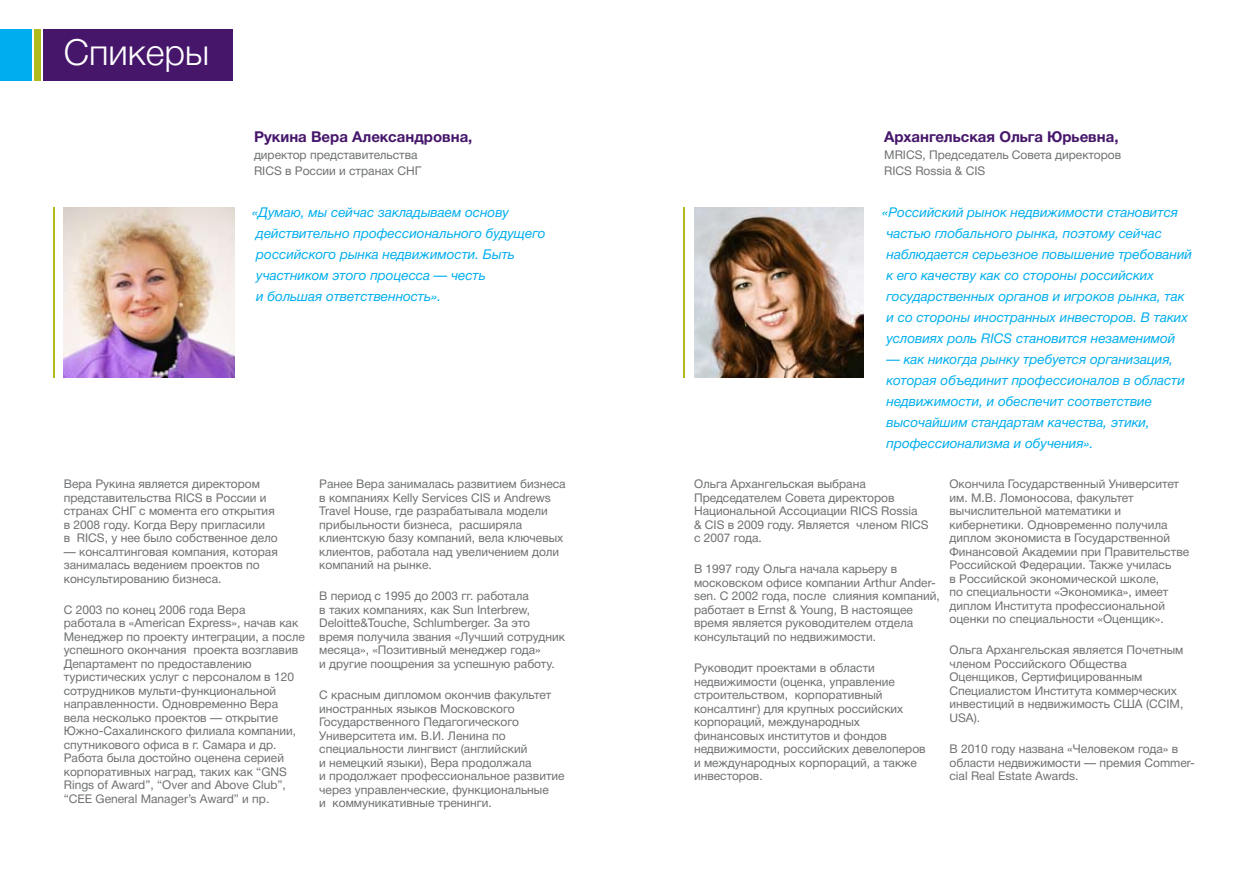
<style>
.page{position:relative;width:1259px;height:893px;background:#fff}
.page>*{position:absolute;margin:0;border:0;box-sizing:border-box;transform-origin:0 0}
.t1{font:300 36px "Helvetica Neue Cyr";color:#fff}
.t2{font:700 15px "Helvetica Neue Cyr";color:#46166b}
.t3{font:italic 13.5px/21px "Helvetica Neue Cyr";color:#00aeef}
.t4{font:12px/13.5px "Helvetica Neue Cyr";color:#6d6f71}
</style>
<div class="page">
<div style="left:43px;top:29px;width:190px;height:51px;background:#46166b"></div>
<div style="left:34px;top:29px;width:7px;height:51px;background:#b2bb1e"></div>
<div style="left:0;top:29px;width:31px;height:51px;background:#00aeef"></div>
<img style="left:64px;top:207px;width:170px;height:170px">
<img style="left:694px;top:207px;width:169px;height:170px">
<hr style="left:53px;top:207px;width:2px;height:171px;background:#b2bb1e">
<hr style="left:683px;top:207px;width:2px;height:171px;background:#b2bb1e">
<h1 class="t1" style="left:64px;top:33px;width:147px">Спикеры</h1>
<p class="t2" style="left:254px;top:129px;width:220px">Рукина Вера Александровна,</p>
<p class="t4" style="left:254px;top:147px;width:169px;line-height:16.5px">директор представительства<br>RICS в России и странах СНГ</p>
<p class="t2" style="left:884px;top:129px;width:236px">Архангельская Ольга Юрьевна,</p>
<p class="t4" style="left:884px;top:147px;width:238px;line-height:16.5px">MRICS, Председатель Совета директоров<br>RICS Rossia &amp; CIS</p>
<p class="t3" style="left:256px;top:202px;width:291px;text-indent:-4px">«Думаю, мы сейчас закладываем основу действительно профессионального будущего российского рынка недвижимости. Быть участником этого процесса — честь<br>и большая ответственность».</p>
<p class="t3" style="left:886px;top:202px;width:307px;text-indent:-4px">«Российский рынок недвижимости становится частью глобального рынка, поэтому сейчас наблюдается серьезное повышение требований к его качеству как со стороны российских государственных органов и игроков рынка, так и со стороны иностранных инвесторов. В таких условиях роль RICS становится незаменимой</p>
<p class="t3" style="left:886px;top:349px;width:300px">— как никогда рынку требуется организация, которая объединит профессионалов в области недвижимости, и обеспечит соответствие высочайшим стандартам качества, этики, профессионализма и обучения».</p>
<p class="t4" style="left:319px;top:477px;width:248px">Ранее Вера занималась развитием бизнеса в компаниях Kelly Services CIS и Andrews Travel House, где разрабатывала модели прибыльности бизнеса, расширяла клиентскую базу компаний, вела ключевых клиентов, работала над увеличением доли компаний на рынке.</p>
<p class="t4" style="left:319px;top:589px;width:247px">В период с 1995 до 2003 гг. работала<br>в таких компаниях, как Sun Interbrew, Deloitte&amp;Touche, Schlumberger. За это время получила звания «Лучший сотрудник месяца», «Позитивный менеджер года»<br>и другие поощрения за успешную работу.</p>
<p class="t4" style="left:319px;top:688px;width:247px">С красным дипломом окончив факультет иностранных языков Московского Государственного Педагогического Университета им. В.И. Ленина по специальности лингвист (английский<br>и немецкий языки), Вера продолжала<br>и продолжает профессиональное развитие через управленческие, функциональные<br>и коммуникативные тренинги.</p>
<p class="t4" style="left:949px;top:477px;width:241px">Окончила Государственный Университет им. М.В. Ломоносова, факультет вычислительной математики и кибернетики. Одновременно получила диплом экономиста в Государственной Финансовой Академии при Правительстве Российской Федерации. Также училась<br>в Российской экономической школе,<br>по специальности «Экономика», имеет диплом Института профессиональной оценки по специальности «Оценщик».</p>
<p class="t4" style="left:949px;top:643px;width:235px">Ольга Архангельская является Почетным членом Российского Общества<br>Оценщиков, Сертифицированным<br>Специалистом Института коммерческих инвестиций в недвижимость США (CCIM,<br>USA).</p>
<p class="t4" style="left:949px;top:742px;width:247px">В 2010 году названа «Человеком года» в области недвижимости — премия Commer&shy;cial Real Estate Awards.</p>
<p class="t4" style="left:694px;top:477px;width:236px">Ольга Архангельская выбрана<br>Председателем Совета директоров<br>Национальной Ассоциации RICS Rossia<br>&amp; CIS в 2009 году. Является членом RICS с 2007 года.</p>
<p class="t4" style="left:694px;top:562px;width:247px">В 1997 году Ольга начала карьеру в московском офисе компании Arthur Ander&shy;sen. С 2002 года, после слияния компаний, работает в Ernst &amp; Young, В настоящее время является руководителем отдела консультаций по недвижимости.</p>
<p class="t4" style="left:694px;top:661px;width:233px">Руководит проектами в области недвижимости (оценка, управление строительством, корпоративный консалтинг) для крупных российских корпораций, международных финансовых институтов и фондов недвижимости, российских девелоперов и международных корпораций, а также инвесторов.</p>
<p class="t4" style="left:64px;top:477px;width:215px">Вера Рукина является директором представительства RICS в России и странах СНГ с момента его открытия в 2008 году. Когда Веру пригласили<br>в RICS, у нее было собственное дело</p>
<p class="t4" style="left:64px;top:545px;width:215px">— консалтинговая компания, которая занималась ведением проектов по консультированию бизнеса.</p>
<p class="t4" style="left:64px;top:603px;width:243px">С 2003 по конец 2006 года Вера<br>работала в «American Express», начав как Менеджер по проекту интеграции, а после успешного окончания проекта возглавив Департамент по предоставлению туристических услуг с персоналом в 120 сотрудников мульти-функциональной направленности. Одновременно Вера вела несколько проектов — открытие Южно-Сахалинского филиала компании, спутникового офиса в г. Самара и др.<br>Работа была достойно оценена серией корпоративных наград, таких как “GNS Rings of Award”, “Over and Above Club”, “CEE General Manager’s Award” и пр.</p>
</div>
